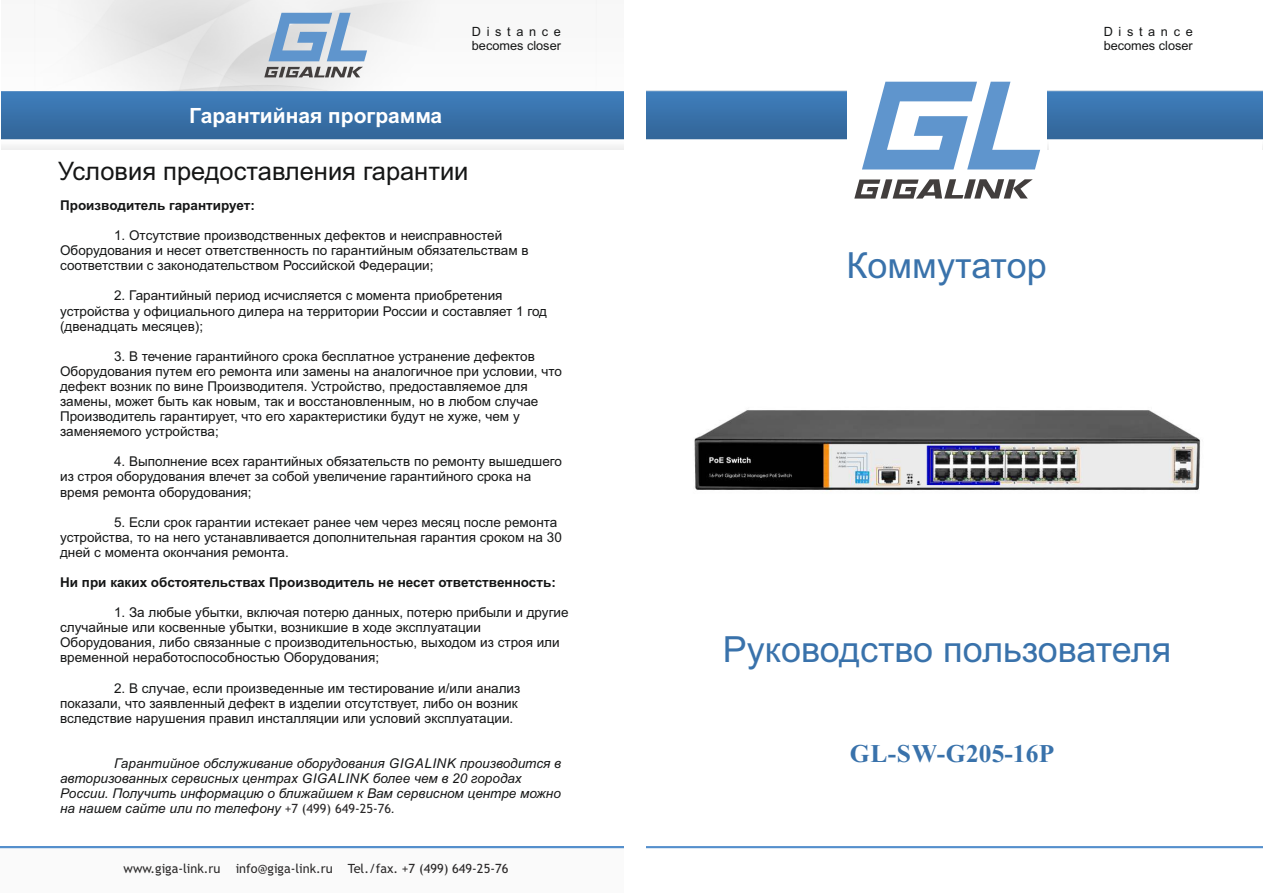
<style>
.page{position:relative;width:1263px;height:893px;background:#fff}
.page>*{position:absolute;margin:0;border:0;box-sizing:border-box;transform-origin:0 0}
.t1{font:36px "Arial";color:#3972ab}
.t2{font:25.5px "Arial";color:#151616}
.t3{font:700 25.5px "Times New Roman";letter-spacing:.015em;color:#3972ab}
.t4{font:700 21px "Arial";color:#fff}
.t5{font:13.5px/15.1px "Arial";color:#151616}
.t6{font:italic 13.5px/15.1px "Arial";color:#151616}
.t7{font:700 13.5px "Arial";color:#151616}
.t8{font:12.75px "Trebuchet MS";color:#2b2929}
.t9{font:12.75px/14.2px "Arial";color:#151616}
.s1{font-family:"Trebuchet MS";font-style:normal;font-size:12.75px;color:#2b2929}
</style>
<div class="page">
<img style="left:694px;top:410px;width:507px;height:81px">
<img style="left:2px;top:0;width:622px;height:150px">
<svg style="left:268px;top:13px;width:99px;height:48px;background:#9dbad8"></svg>
<svg style="left:264px;top:67px;width:99px;height:10px"></svg>
<div style="left:0;top:847px;width:631px;height:46px;background:#fafafa"></div>
<hr style="left:0;top:846px;width:631px;height:2px;background:#548fcc">
<img style="left:646px;top:91px;width:617px;height:59px">
<div style="left:847px;top:66px;width:200px;height:133px;background:#fff"></div>
<svg style="left:862px;top:82px;width:178px;height:87px"></svg>
<svg style="left:854px;top:179px;width:179px;height:20px"></svg>
<hr style="left:631px;top:846px;width:632px;height:2px;background:#548fcc">
<div style="left:635px;top:140px;width:212px;height:13px;background:#fff"></div>
<div style="left:1049px;top:140px;width:212px;height:13px;background:#fff"></div>
<div style="left:624px;top:0;width:21px;height:893px;background:#fff"></div>
<h3 class="t4" style="left:189px;top:108px;width:255px">Гарантийная программа</h3>
<p class="t9" style="left:472px;top:25px;width:91px">Distance becomes closer</p>
<h2 class="t2" style="left:58px;top:162px;width:412px">Условия предоставления гарантии</h2>
<p class="t7" style="left:60px;top:200px;width:196px">Производитель гарантирует:</p>
<p class="t5" style="left:60px;top:229px;width:470px;text-indent:54px">1. Отсутствие производственных дефектов и неисправностей<br>Оборудования и несет ответственность по гарантийным обязательствам в соответствии с законодательством Российской Федерации;</p>
<p class="t5" style="left:60px;top:289px;width:489px;text-indent:54px">2. Гарантийный период исчисляется c момента приобретения устройства у официального дилера на территории России и составляет 1 год (двенадцать месяцев);</p>
<p class="t5" style="left:60px;top:350px;width:503px;text-indent:54px">3. В течение гарантийного срока бесплатное устранение дефектов Оборудования путем его ремонта или замены на аналогичное при условии, что дефект возник по вине Производителя. Устройство, предоставляемое для замены, может быть как новым, так и восстановленным, но в любом случае Производитель гарантирует, что его характеристики будут не хуже, чем у заменяемого устройства;</p>
<p class="t5" style="left:60px;top:455px;width:503px;text-indent:54px">4. Выполнение всех гарантийных обязательств по ремонту вышедшего из строя оборудования влечет за собой увеличение гарантийного срока на время ремонта оборудования;</p>
<p class="t5" style="left:60px;top:516px;width:503px;text-indent:54px">5. Если срок гарантии истекает ранее чем через месяц после ремонта устройства, то на него устанавливается дополнительная гарантия сроком на 30 дней с момента окончания ремонта.</p>
<p class="t7" style="left:60px;top:577px;width:497px">Ни при каких обстоятельствах Производитель не несет ответственность:</p>
<p class="t5" style="left:60px;top:606px;width:510px;text-indent:54px">1. За любые убытки, включая потерю данных, потерю прибыли и другие случайные или косвенные убытки, возникшие в ходе эксплуатации Оборудования, либо связанные с производительностью, выходом из строя или временной неработоспособностью Оборудования;</p>
<p class="t5" style="left:60px;top:681px;width:462px;text-indent:54px">2. В случае, если произведенные им тестирование и/или анализ показали, что заявленный дефект в изделии отсутствует, либо он возник вследствие нарушения правил инсталляции или условий эксплуатации.</p>
<p class="t6" style="left:60px;top:757px;width:502px;text-indent:54px">Гарантийное обслуживание оборудования GIGALINK производится в авторизованных сервисных центрах GIGALINK более чем в 20 городах России. Получить информацию о ближайшем к Вам сервисном центре можно на нашем сайте или по телефону <span class="s1">+7 (499) 649-25-76</span>.</p>
<p class="t8" style="left:60px;top:864px;width:283px">Web: www.giga-link.ru Email: info@ iga-link.ru</p>
<p class="t8" style="left:124px;top:864px;width:386px">www.giga-link.ru info@giga-link.ru Tel./fax. +7 (499) 649-25-76</p>
<p class="t8" style="left:357px;top:864px;width:162px">Tel./fax. +7 (495) 766-58-52</p>
<p class="t9" style="left:1104px;top:25px;width:91px">Distance becomes closer</p>
<h1 class="t1" style="left:846px;top:251px;width:202px">Коммутатор</h1>
<h1 class="t1" style="left:723px;top:636px;width:450px">Руководство пользователя</h1>
<h2 class="t3" style="left:850px;top:745px;width:206px">GL-SW-G205-16P</h2>
</div>
